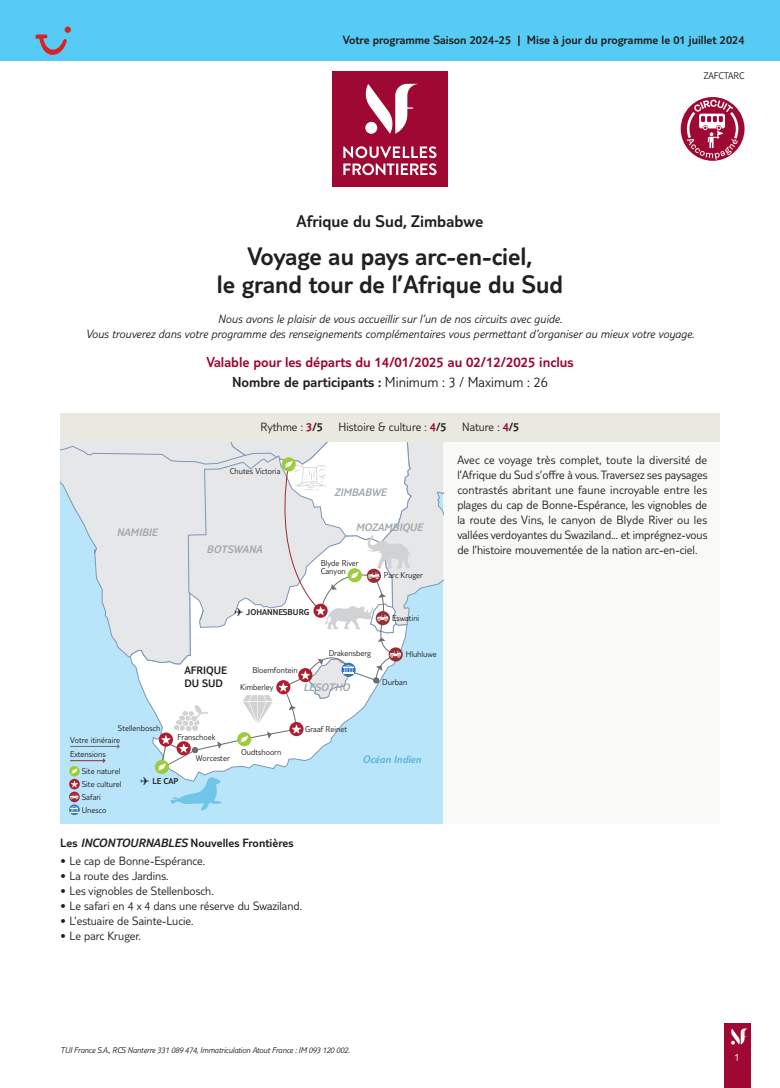
<style>
.page{position:relative;width:780px;height:1088px;background:#fff}
.page>*{position:absolute;margin:0;border:0;box-sizing:border-box;transform-origin:0 0}
.t1{font:300 26.25px/27.5px "TUI Type";color:#231f20;text-align:center}
.t2{font:300 17.5px "TUI Type";color:#231f20}
.t3{font:300 15px/19.8px "TUI Type";color:#9e0832;text-align:center}
.t4{font:300 12.5px/15px "TUI Type";color:#231f20;text-align:justify}
.t5{font:italic 300 12.5px/15px "TUI Type";color:#231f20;text-align:center}
.t6{font:300 12.5px "TUI Type";color:#231f20}
.t7{font:italic 300 11.25px "TUI Type";color:#a0a8ae}
.t8{font:300 11.25px/13.5px "TUI Type";color:#231f20}
.t9{font:italic 300 11.25px "TUI Type";color:#59b6d5}
.t10{font:300 11.25px "TUI Type";color:#fff}
.t11{font:300 10px "TUI Type";color:#231f20}
.t12{font:300 8.75px/12.9px "TUI Type";color:#231f20}
.t13{font:italic 300 8.75px "TUI Type";letter-spacing:-.02em;color:#231f20}
.t14{font:300 8.75px "TUI Type";color:#231f20}
.s1{color:#231f20}
.s2{color:#9e0832}
.s3{font-style:inherit}
.s4{font-style:italic}
</style>
<div class="page">
<div style="left:724px;top:1023px;width:26px;height:65px;background:#9e0832"></div>
<svg style="left:731px;top:1028px;width:17px;height:16px"></svg>
<div style="left:60px;top:441px;width:659px;height:383px;background:#f9f9f7"></div>
<div style="left:0;top:0;width:780px;height:60px;background:#56cbf5"></div>
<div style="left:332px;top:72px;width:115px;height:115px;background:#9e0832"></div>
<svg style="left:343px;top:146px;width:93px;height:29px"></svg>
<svg style="left:365px;top:84px;width:52px;height:50px"></svg>
<div style="left:60px;top:441px;width:383px;height:383px;background:#b9e5fa"></div>
<svg style="left:422px;top:441px;width:21px;height:148px;background:#e2e5e8"></svg>
<div style="left:69px;top:804px;width:11px;height:11px;background:#2e76bc;border-radius:50%"></div>
<svg style="left:60px;top:441px;width:362px;height:372px"></svg>
<div style="left:60px;top:413px;width:659px;height:28px;background:#e9e9e0"></div>
<svg style="left:35px;top:27px;width:36px;height:28px"></svg>
<div style="left:680px;top:97px;width:64px;height:64px;background:#9e0832;border-radius:50%"></div>
<svg style="left:685px;top:100px;width:54px;height:60px"></svg>
<p class="t6" style="left:343px;top:33px;width:403px">Votre programme Saison 2024-25 | Mise à jour du programme le 01 juillet 2024</p>
<p class="t11" style="left:703px;top:70px;width:42px">ZAFCTARC</p>
<h2 class="t2" style="left:296px;top:211px;width:188px">Afrique du Sud, Zimbabwe</h2>
<h1 class="t1" style="left:217px;top:242px;width:347px">Voyage au pays arc-en-ciel,<br>le grand tour de l’Afrique du Sud</h1>
<p class="t5" style="left:86px;top:312px;width:610px">Nous avons le plaisir de vous accueillir sur l’un de nos circuits avec guide.<br>Vous trouverez dans votre programme des renseignements complémentaires vous permettant d’organiser au mieux votre voyage.</p>
<p class="t3" style="left:206px;top:352px;width:368px">Valable pour les départs du 14/01/2025 au 02/12/2025 inclus<br><span class="s1">Nombre de participants :</span> <span class="s1">Minimum : 3 / Maximum : 26</span></p>
<p class="t7" style="left:117px;top:526px;width:42px">NAMIBIE</p>
<p class="t12" style="left:118px;top:721px;width:44px">Stellenbosch</p>
<p class="t4" style="left:260px;top:419px;width:64px">Rythme : <span class="s2">3</span><span class="s3">/5</span></p>
<p class="t4" style="left:338px;top:419px;width:110px">Histoire &amp; culture : <span class="s2">4</span><span class="s3">/5</span></p>
<p class="t4" style="left:462px;top:419px;width:59px">Nature : <span class="s2">4</span><span class="s3">/5</span></p>
<p class="t12" style="left:230px;top:465px;width:52px">Chutes Victoria</p>
<p class="t7" style="left:206px;top:543px;width:57px">BOTSWANA</p>
<p class="t14" style="left:234px;top:607px;width:77px">✈ JOHANNESBURG</p>
<p class="t7" style="left:334px;top:485px;width:53px">ZIMBABWE</p>
<p class="t7" style="left:356px;top:520px;width:69px">MOZAMBIQUE</p>
<p class="t12" style="left:321px;top:558px;width:39px;line-height:8.8px">Blyde River<br>Canyon</p>
<p class="t12" style="left:384px;top:568px;width:41px">Parc Kruger</p>
<p class="t12" style="left:392px;top:611px;width:29px">Eswatini</p>
<p class="t8" style="left:184px;top:663px;width:44px">AFRIQUE<br>DU SUD</p>
<p class="t12" style="left:328px;top:646px;width:44px">Drakensberg</p>
<p class="t12" style="left:406px;top:648px;width:33px">Hluhluwe</p>
<p class="t12" style="left:382px;top:676px;width:27px">Durban</p>
<p class="t12" style="left:252px;top:664px;width:47px">Bloemfontein</p>
<p class="t7" style="left:303px;top:681px;width:48px">LESOTHO</p>
<p class="t12" style="left:240px;top:680px;width:35px">Kimberley</p>
<p class="t12" style="left:305px;top:722px;width:44px">Graaf Reinet</p>
<p class="t4" style="left:457px;top:452px;width:251px">Avec ce voyage très complet, toute la diversité de l’Afrique du Sud s’offre à vous. Traversez ses paysages contrastés abritant une faune incroyable entre les plages du cap de Bonne-Espérance, les vignobles de la route des Vins, le canyon de Blyde River ou les vallées verdoyantes du Swaziland... et imprégnez-vous de l’histoire mouvementée de la nation arc-en-ciel.</p>
<p class="t12" style="left:70px;top:733px;width:52px;line-height:14.2px">Votre itinéraire<br>Extensions</p>
<p class="t12" style="left:82px;top:764px;width:41px">Site naturel<br>Site culturel<br>Safari<br>Unesco</p>
<p class="t12" style="left:177px;top:730px;width:39px">Franschoek</p>
<p class="t14" style="left:140px;top:776px;width:39px">✈ LE CAP</p>
<p class="t12" style="left:196px;top:751px;width:35px">Worcester</p>
<p class="t12" style="left:241px;top:745px;width:42px">Oudtshoorn</p>
<p class="t6" style="left:60px;top:835px;width:235px">Les <span class="s4">INCONTOURNABLES</span> Nouvelles Frontières</p>
<p class="t4" style="left:60px;top:853px;width:146px">• Le cap de Bonne-Espérance.</p>
<p class="t4" style="left:60px;top:868px;width:110px">• La route des Jardins.</p>
<p class="t4" style="left:60px;top:883px;width:155px">• Les vignobles de Stellenbosch.</p>
<p class="t4" style="left:60px;top:898px;width:243px">• Le safari en 4 x 4 dans une réserve du Swaziland.</p>
<p class="t4" style="left:60px;top:913px;width:135px">• L’estuaire de Sainte-Lucie.</p>
<p class="t4" style="left:60px;top:928px;width:82px">• Le parc Kruger.</p>
<p class="t9" style="left:362px;top:753px;width:60px">Océan Indien</p>
<p class="t13" style="left:60px;top:1045px;width:291px">TUI France S.A., RCS Nanterre 331 089 474, Immatriculation Atout France : IM 093 120 002.</p>
<p class="t10" style="left:734px;top:1050px;width:7px">1</p>
</div>
